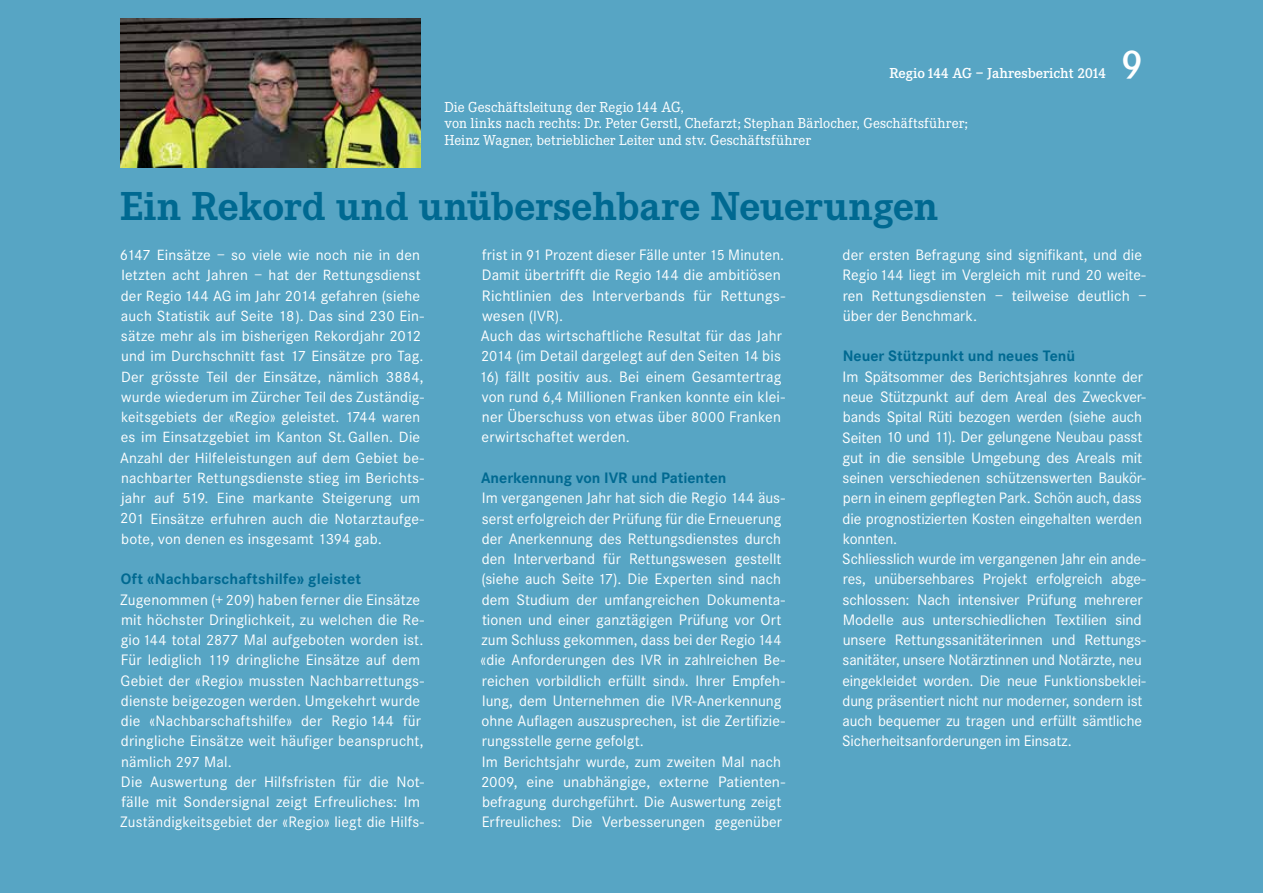
<style>
.page{position:relative;width:1263px;height:893px;background:#57a5c4}
.page>*{position:absolute;margin:0;border:0;box-sizing:border-box;transform-origin:0 0}
.t1{font:700 42px "Corporate E";letter-spacing:-.01em;color:#006991}
.t2{font:600 42px "Corporate E";color:#fff}
.t3{font:15.75px/20.2px "Corporate S";color:#fff}
.t4{font:700 15.75px "Corporate S";color:#006991}
.t5{font:15.3px/20.2px "Corporate S";letter-spacing:.01em;color:#fff}
.t6{font:15px/16.5px "Corporate E";letter-spacing:.01em;color:#fff}
.t7{font:600 15px "Corporate E";color:#fff}
.s1{font-size:15.3px}
.s2{font-size:15.75px}
.s3{font-weight:700;color:#006991}
</style>
<div class="page">
<img style="left:120px;top:18px;width:301px;height:150px">
<p class="t7" style="left:889px;top:65px;width:218px">Regio144 AG – Jahresbericht 2014</p>
<p class="t6" style="left:444px;top:99px;width:525px">Die Geschäftsleitung der Regio<span class="s1">144 AG</span>,<br>von links nach rechts: Dr. Peter Gerstl, Chefarzt; Stephan Bärlocher, Geschäftsführer;<br>Heinz Wagner, betrieblicher Leiter und stv. Geschäftsführer</p>
<h1 class="t1" style="left:120px;top:182px;width:820px">Ein Rekord und unübersehbare Neuerungen</h1>
<h1 class="t2" style="left:1121px;top:41px;width:23px">9</h1>
<p class="t5" style="left:120px;top:245px;width:306px">6147 Einsätze – so viele wie noch nie in den letzten acht Jahren – hat der Rettungsdienst der Regio 144 AG im Jahr 2014 gefahren (siehe auch Statistik auf Seite 18). Das sind 230 Ein&shy;sätze mehr als im bisherigen Rekordjahr 2012 und im Durchschnitt fast 17 Einsätze pro Tag.<br>Der grösste Teil der Einsätze, nämlich 3884, wurde wiederum im Zürcher Teil des Zuständig&shy;keitsgebiets der «Regio» geleistet. 1744 waren es im Einsatzgebiet im Kanton St.Gallen. Die Anzahl der Hilfeleistungen auf dem Gebiet be&shy;nachbarter Rettungsdienste stieg im Berichts&shy;jahr auf 519. Eine markante Steigerung um 201 Einsätze erfuhren auch die Notarztaufge&shy;bote, von denen es insgesamt 1394 gab<span class="s2">.</span></p>
<p class="t3" style="left:120px;top:569px;width:306px"><span class="s3">Oft «Nachbarschaftshilfe» gleistet </span>Zugenommen (+ <span class="s1">209</span>) haben ferner die Einsätze mit höchster Dringlichkeit, zu welchen die Re&shy;gio <span class="s1">144</span> total <span class="s1">2877</span> Mal aufgeboten worden ist.<br>Für lediglich <span class="s1">119</span> dringliche Einsätze auf dem Gebiet der «Regio» mussten Nachbarrettungs&shy;dienste beigezogen werden. Umgekehrt wurde die «Nachbarschaftshilfe» der Regio <span class="s1">144</span> für dringliche Einsätze weit häufiger beansprucht, nämlich <span class="s1">297</span> Mal.<br>Die Auswertung der Hilfsfristen für die Not&shy;fälle mit Sondersignal zeigt Erfreuliches: Im Zuständigkeitsgebiet der «Regio» liegt die Hilfs-</p>
<p class="t3" style="left:481px;top:245px;width:306px">frist in <span class="s1">91</span> Prozent dieser Fälle unter <span class="s1">15</span> Minuten.<br>Damit übertrifft die Regio <span class="s1">144</span> die ambitiösen Richtlinien des Interverbands für Rettungs&shy;wesen (<span class="s1">IVR</span>).<br>Auch das wirtschaftliche Resultat für das Jahr <span class="s1">2014</span> (im Detail dargelegt auf den Seiten <span class="s1">14</span> bis</p>
<p class="t3" style="left:479px;top:367px;width:307px"><span class="s1">16</span>) fällt positiv aus. Bei einem Gesamtertrag von rund <span class="s1">6</span>,<span class="s1">4</span> Millionen Franken konnte ein klei&shy;ner Überschuss von etwas über <span class="s1">8000</span> Franken erwirtschaftet werden.</p>
<p class="t3" style="left:481px;top:468px;width:306px"><span class="s3">Anerkennung von IVR und Patienten<br></span>Im vergangenen Jahr hat sich die Regio <span class="s1">144</span> äus&shy;serst erfolgreich der Prüfung für die Erneuerung der Anerkennung des Rettungsdienstes durch den Interverband für Rettungswesen gestellt (siehe auch Seite <span class="s1">17</span>). Die Experten sind nach dem Studium der umfangreichen Dokumenta&shy;tionen und einer ganztägigen Prüfung vor Ort zum Schluss gekommen, dass bei der Regio<span class="s1">144 </span>«die Anforderungen des <span class="s1">IVR</span> in zahlreichen Be&shy;reichen vorbildlich erfüllt sind». Ihrer Empfeh&shy;lung, dem Unternehmen die <span class="s1">IVR</span>-Anerkennung ohne Auflagen auszusprechen, ist die Zertifizie&shy;rungsstelle gerne gefolgt.<br>Im Berichtsjahr wurde, zum zweiten Mal nach <span class="s1">2009</span>, eine unabhängige, externe Patienten&shy;befragung durchgeführt. Die Auswertung zeigt Erfreuliches: Die Verbesserungen gegenüber</p>
<p class="t3" style="left:843px;top:245px;width:306px">der ersten Befragung sind signifikant, und die Regio<span class="s1">144</span> liegt im Vergleich mit rund <span class="s1">20</span> weite&shy;ren Rettungsdiensten – teilweise deutlich – über der Benchmark.</p>
<p class="t4" style="left:843px;top:347px;width:234px">Neuer Stützpunkt und neues Tenü</p>
<p class="t3" style="left:842px;top:367px;width:305px">Im Spätsommer des Berichtsjahres konnte der neue Stützpunkt auf dem Areal des Zweckver&shy;bands Spital Rüti bezogen werden (siehe auch Seiten <span class="s1">10</span> und <span class="s1">11</span>). Der gelungene Neubau passt gut in die sensible Umgebung des Areals mit seinen verschiedenen schützenswerten Baukör&shy;pern in einem gepflegten Park. Schön auch, dass die prognostizierten Kosten eingehalten werden konnten.<br>Schliesslich wurde im vergangenen Jahr ein ande&shy;res, unübersehbares Projekt erfolgreich abge&shy;schlossen: Nach intensiver Prüfung mehrerer Modelle aus unterschiedlichen Textilien sind unsere Rettungssanitäterinnen und Rettungs&shy;sanitäter, unsere Notärztinnen und Notärzte, neu eingekleidet worden. Die neue Funktionsbeklei&shy;dung präsentiert nicht nur moderner, sondern ist auch bequemer zu tragen und erfüllt sämtliche Sicherheitsanforderungen im Einsatz.</p>
</div>
